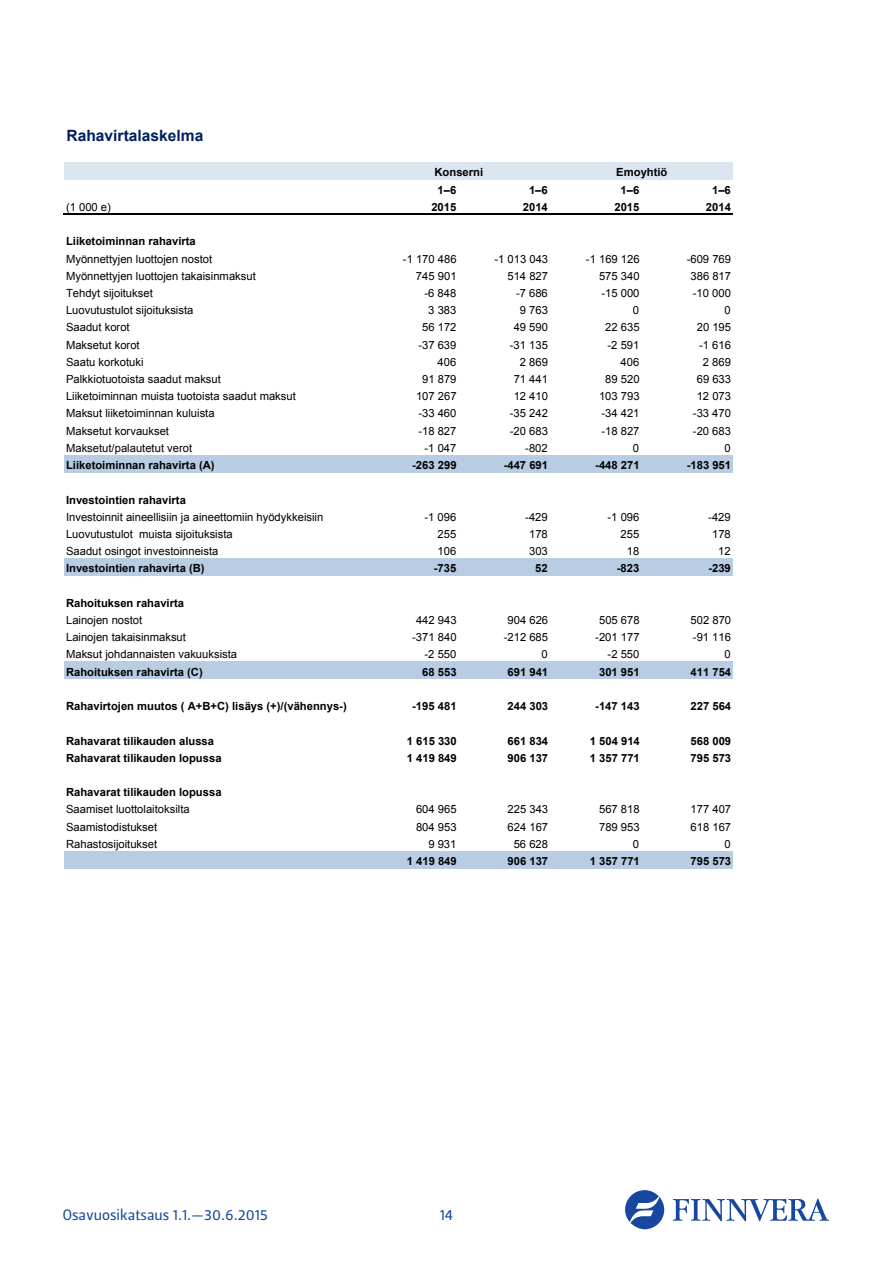
<style>
.page{position:relative;width:893px;height:1263px;background:#fff}
.page>*{position:absolute;margin:0;border:0;box-sizing:border-box;transform-origin:0 0}
.t1{font:700 15.6px "Arial";color:#002060}
.t2{font:15px "Leitura Sans Grot 2";color:#17479e}
.t3{font:11.25px "Arial";color:#000}
.t4{font:700 11.25px "Arial";color:#000}
</style>
<div class="page">
<svg style="left:625px;top:1190px;width:39px;height:39px"></svg>
<svg style="left:673px;top:1198px;width:156px;height:23px"></svg>
<div style="left:64px;top:162px;width:669px;height:18px;background:#dce6f1"></div>
<div style="left:64px;top:455px;width:669px;height:17px;background:#b8cce4"></div>
<div style="left:64px;top:558px;width:669px;height:18px;background:#b8cce4"></div>
<div style="left:64px;top:662px;width:669px;height:17px;background:#b8cce4"></div>
<div style="left:64px;top:851px;width:669px;height:17px;background:#b8cce4"></div>
<hr style="left:64px;top:213px;width:669px;height:1px;background:#000">
<h1 class="t1" style="left:67px;top:125px;width:138px">Rahavirtalaskelma</h1>
<p class="t4" style="left:435px;top:165px;width:50px">Konserni</p>
<p class="t4" style="left:616px;top:165px;width:53px">Emoyhtiö</p>
<p class="t4" style="left:438px;top:182px;width:20px">1–6</p>
<p class="t4" style="left:529px;top:182px;width:20px">1–6</p>
<p class="t4" style="left:621px;top:182px;width:20px">1–6</p>
<p class="t4" style="left:712px;top:182px;width:20px">1–6</p>
<p class="t3" style="left:66px;top:200px;width:46px">(1 000 e)</p>
<p class="t4" style="left:431px;top:199px;width:26px">2015</p>
<p class="t4" style="left:523px;top:199px;width:26px">2014</p>
<p class="t4" style="left:614px;top:199px;width:26px">2015</p>
<p class="t4" style="left:706px;top:199px;width:26px">2014</p>
<p class="t4" style="left:66px;top:234px;width:131px">Liiketoiminnan rahavirta</p>
<p class="t3" style="left:66px;top:251px;width:148px">Myönnettyjen luottojen nostot</p>
<p class="t3" style="left:403px;top:251px;width:55px">-1 170 486</p>
<p class="t3" style="left:494px;top:251px;width:55px">-1 013 043</p>
<p class="t3" style="left:586px;top:251px;width:55px">-1 169 126</p>
<p class="t3" style="left:687px;top:251px;width:46px">-609 769</p>
<p class="t3" style="left:66px;top:268px;width:191px">Myönnettyjen luottojen takaisinmaksut</p>
<p class="t3" style="left:416px;top:268px;width:42px">745 901</p>
<p class="t3" style="left:507px;top:268px;width:42px">514 827</p>
<p class="t3" style="left:599px;top:268px;width:42px">575 340</p>
<p class="t3" style="left:690px;top:268px;width:42px">386 817</p>
<p class="t3" style="left:66px;top:286px;width:88px">Tehdyt sijoitukset</p>
<p class="t3" style="left:424px;top:286px;width:33px">-6 848</p>
<p class="t3" style="left:516px;top:286px;width:33px">-7 686</p>
<p class="t3" style="left:601px;top:286px;width:40px">-15 000</p>
<p class="t3" style="left:693px;top:286px;width:40px">-10 000</p>
<p class="t3" style="left:66px;top:303px;width:129px">Luovutustulot sijoituksista</p>
<p class="t3" style="left:428px;top:303px;width:30px">3 383</p>
<p class="t3" style="left:520px;top:303px;width:30px">9 763</p>
<p class="t3" style="left:633px;top:303px;width:8px">0</p>
<p class="t3" style="left:724px;top:303px;width:8px">0</p>
<p class="t3" style="left:66px;top:320px;width:65px">Saadut korot</p>
<p class="t3" style="left:422px;top:320px;width:36px">56 172</p>
<p class="t3" style="left:514px;top:320px;width:36px">49 590</p>
<p class="t3" style="left:605px;top:320px;width:36px">22 635</p>
<p class="t3" style="left:697px;top:320px;width:36px">20 195</p>
<p class="t3" style="left:66px;top:337px;width:75px">Maksetut korot</p>
<p class="t3" style="left:418px;top:337px;width:40px">-37 639</p>
<p class="t3" style="left:510px;top:337px;width:40px">-31 135</p>
<p class="t3" style="left:608px;top:337px;width:33px">-2 591</p>
<p class="t3" style="left:699px;top:337px;width:33px">-1 616</p>
<p class="t3" style="left:66px;top:354px;width:79px">Saatu korkotuki</p>
<p class="t3" style="left:438px;top:354px;width:20px">406</p>
<p class="t3" style="left:520px;top:354px;width:30px">2 869</p>
<p class="t3" style="left:621px;top:354px;width:20px">406</p>
<p class="t3" style="left:703px;top:354px;width:30px">2 869</p>
<p class="t3" style="left:66px;top:372px;width:156px">Palkkiotuotoista saadut maksut</p>
<p class="t3" style="left:422px;top:372px;width:36px">91 879</p>
<p class="t3" style="left:514px;top:372px;width:36px">71 441</p>
<p class="t3" style="left:605px;top:372px;width:36px">89 520</p>
<p class="t3" style="left:697px;top:372px;width:36px">69 633</p>
<p class="t3" style="left:66px;top:389px;width:231px">Liiketoiminnan muista tuotoista saadut maksut</p>
<p class="t3" style="left:416px;top:389px;width:42px">107 267</p>
<p class="t3" style="left:514px;top:389px;width:36px">12 410</p>
<p class="t3" style="left:599px;top:389px;width:42px">103 793</p>
<p class="t3" style="left:697px;top:389px;width:36px">12 073</p>
<p class="t3" style="left:66px;top:406px;width:150px">Maksut liiketoiminnan kuluista</p>
<p class="t3" style="left:418px;top:406px;width:40px">-33 460</p>
<p class="t3" style="left:510px;top:406px;width:40px">-35 242</p>
<p class="t3" style="left:601px;top:406px;width:40px">-34 421</p>
<p class="t3" style="left:693px;top:406px;width:40px">-33 470</p>
<p class="t3" style="left:66px;top:423px;width:105px">Maksetut korvaukset</p>
<p class="t3" style="left:418px;top:423px;width:40px">-18 827</p>
<p class="t3" style="left:510px;top:423px;width:40px">-20 683</p>
<p class="t3" style="left:601px;top:423px;width:40px">-18 827</p>
<p class="t3" style="left:693px;top:423px;width:40px">-20 683</p>
<p class="t3" style="left:66px;top:441px;width:128px">Maksetut/palautetut verot</p>
<p class="t3" style="left:425px;top:441px;width:33px">-1 047</p>
<p class="t3" style="left:525px;top:441px;width:24px">-802</p>
<p class="t3" style="left:633px;top:441px;width:8px">0</p>
<p class="t3" style="left:724px;top:441px;width:8px">0</p>
<p class="t4" style="left:66px;top:458px;width:150px">Liiketoiminnan rahavirta (A)</p>
<p class="t4" style="left:412px;top:458px;width:46px">-263 299</p>
<p class="t4" style="left:504px;top:458px;width:46px">-447 691</p>
<p class="t4" style="left:595px;top:458px;width:46px">-448 271</p>
<p class="t4" style="left:687px;top:458px;width:46px">-183 951</p>
<p class="t4" style="left:66px;top:492px;width:121px">Investointien rahavirta</p>
<p class="t3" style="left:66px;top:509px;width:259px">Investoinnit aineellisiin ja aineettomiin hyödykkeisiin</p>
<p class="t3" style="left:424px;top:509px;width:33px">-1 096</p>
<p class="t3" style="left:525px;top:509px;width:24px">-429</p>
<p class="t3" style="left:607px;top:509px;width:33px">-1 096</p>
<p class="t3" style="left:708px;top:509px;width:24px">-429</p>
<p class="t3" style="left:66px;top:527px;width:168px">Luovutustulot muista sijoituksista</p>
<p class="t3" style="left:438px;top:527px;width:20px">255</p>
<p class="t3" style="left:529px;top:527px;width:20px">178</p>
<p class="t3" style="left:621px;top:527px;width:20px">255</p>
<p class="t3" style="left:712px;top:527px;width:20px">178</p>
<p class="t3" style="left:66px;top:544px;width:154px">Saadut osingot investoinneista</p>
<p class="t3" style="left:438px;top:544px;width:20px">106</p>
<p class="t3" style="left:529px;top:544px;width:20px">303</p>
<p class="t3" style="left:627px;top:544px;width:14px">18</p>
<p class="t3" style="left:718px;top:544px;width:14px">12</p>
<p class="t4" style="left:66px;top:561px;width:140px">Investointien rahavirta (B)</p>
<p class="t4" style="left:434px;top:561px;width:24px">-735</p>
<p class="t4" style="left:535px;top:561px;width:14px">52</p>
<p class="t4" style="left:617px;top:561px;width:24px">-823</p>
<p class="t4" style="left:708px;top:561px;width:24px">-239</p>
<p class="t4" style="left:66px;top:595px;width:120px">Rahoituksen rahavirta</p>
<p class="t3" style="left:66px;top:613px;width:78px">Lainojen nostot</p>
<p class="t3" style="left:416px;top:613px;width:42px">442 943</p>
<p class="t3" style="left:508px;top:613px;width:42px">904 626</p>
<p class="t3" style="left:599px;top:613px;width:42px">505 678</p>
<p class="t3" style="left:691px;top:613px;width:42px">502 870</p>
<p class="t3" style="left:66px;top:630px;width:121px">Lainojen takaisinmaksut</p>
<p class="t3" style="left:412px;top:630px;width:46px">-371 840</p>
<p class="t3" style="left:504px;top:630px;width:46px">-212 685</p>
<p class="t3" style="left:595px;top:630px;width:46px">-201 177</p>
<p class="t3" style="left:693px;top:630px;width:40px">-91 116</p>
<p class="t3" style="left:66px;top:647px;width:173px">Maksut johdannaisten vakuuksista</p>
<p class="t3" style="left:425px;top:647px;width:33px">-2 550</p>
<p class="t3" style="left:541px;top:647px;width:8px">0</p>
<p class="t3" style="left:608px;top:647px;width:33px">-2 550</p>
<p class="t3" style="left:724px;top:647px;width:8px">0</p>
<p class="t4" style="left:66px;top:664px;width:138px">Rahoituksen rahavirta (C)</p>
<p class="t4" style="left:422px;top:664px;width:36px">68 553</p>
<p class="t4" style="left:508px;top:664px;width:42px">691 941</p>
<p class="t4" style="left:599px;top:664px;width:42px">301 951</p>
<p class="t4" style="left:691px;top:664px;width:42px">411 754</p>
<p class="t4" style="left:66px;top:699px;width:282px">Rahavirtojen muutos ( A+B+C) lisäys (+)/(vähennys-)</p>
<p class="t4" style="left:412px;top:699px;width:46px">-195 481</p>
<p class="t4" style="left:508px;top:699px;width:42px">244 303</p>
<p class="t4" style="left:595px;top:699px;width:46px">-147 143</p>
<p class="t4" style="left:691px;top:699px;width:42px">227 564</p>
<p class="t4" style="left:66px;top:733px;width:149px">Rahavarat tilikauden alussa</p>
<p class="t4" style="left:407px;top:733px;width:51px">1 615 330</p>
<p class="t4" style="left:508px;top:733px;width:42px">661 834</p>
<p class="t4" style="left:590px;top:733px;width:51px">1 504 914</p>
<p class="t4" style="left:691px;top:733px;width:42px">568 009</p>
<p class="t4" style="left:66px;top:750px;width:157px">Rahavarat tilikauden lopussa</p>
<p class="t4" style="left:407px;top:750px;width:51px">1 419 849</p>
<p class="t4" style="left:508px;top:750px;width:42px">906 137</p>
<p class="t4" style="left:590px;top:750px;width:51px">1 357 771</p>
<p class="t4" style="left:691px;top:750px;width:42px">795 573</p>
<p class="t4" style="left:66px;top:785px;width:157px">Rahavarat tilikauden lopussa</p>
<p class="t3" style="left:66px;top:802px;width:125px">Saamiset luottolaitoksilta</p>
<p class="t3" style="left:416px;top:802px;width:42px">604 965</p>
<p class="t3" style="left:508px;top:802px;width:42px">225 343</p>
<p class="t3" style="left:599px;top:802px;width:42px">567 818</p>
<p class="t3" style="left:691px;top:802px;width:42px">177 407</p>
<p class="t3" style="left:66px;top:819px;width:93px">Saamistodistukset</p>
<p class="t3" style="left:416px;top:819px;width:42px">804 953</p>
<p class="t3" style="left:508px;top:819px;width:42px">624 167</p>
<p class="t3" style="left:599px;top:819px;width:42px">789 953</p>
<p class="t3" style="left:691px;top:819px;width:42px">618 167</p>
<p class="t3" style="left:66px;top:836px;width:93px">Rahastosijoitukset</p>
<p class="t3" style="left:428px;top:836px;width:30px">9 931</p>
<p class="t3" style="left:514px;top:836px;width:36px">56 628</p>
<p class="t3" style="left:633px;top:836px;width:8px">0</p>
<p class="t3" style="left:724px;top:836px;width:8px">0</p>
<p class="t4" style="left:407px;top:854px;width:51px">1 419 849</p>
<p class="t4" style="left:508px;top:854px;width:42px">906 137</p>
<p class="t4" style="left:590px;top:854px;width:51px">1 357 771</p>
<p class="t4" style="left:691px;top:854px;width:42px">795 573</p>
<h2 class="t2" style="left:63px;top:1205px;width:207px">Osavuosikatsaus 1.1.—30.6.2015</h2>
<h2 class="t2" style="left:440px;top:1205px;width:15px">14</h2>
</div>
